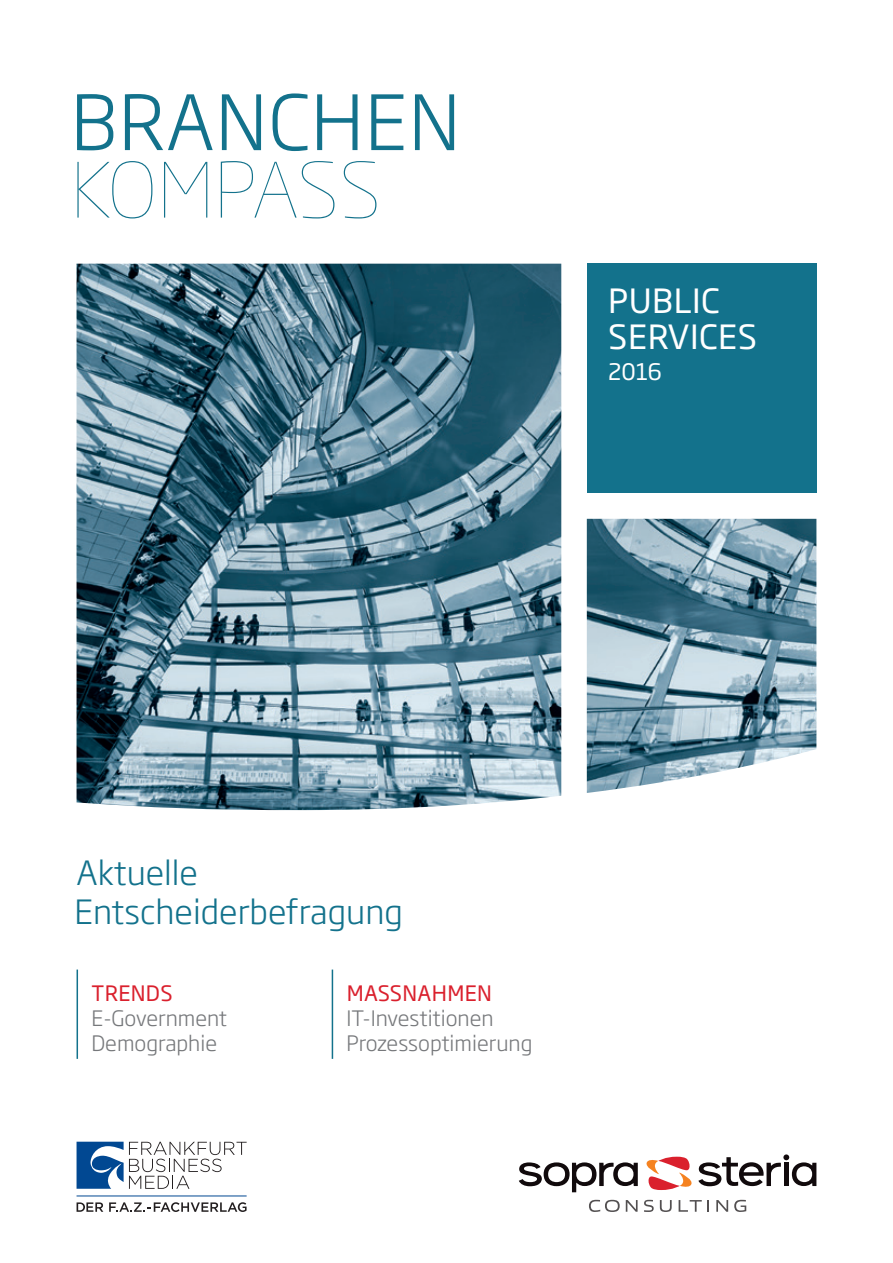
<style>
.page{position:relative;width:893px;height:1263px;background:#fff}
.page>*{position:absolute;margin:0;border:0;box-sizing:border-box;transform-origin:0 0}
.t1{font:300 75px "Soho Gothic Std";letter-spacing:.015em;color:#13728c}
.t2{font:100 75px "Soho Gothic Std";letter-spacing:.005em;color:#13728c}
.t3{font:300 33px "Soho Gothic Std";color:#13728c}
.Studientitel{font:33px/36px "Soho Gothic Std";letter-spacing:.015em;color:#fff}
.t4{font:22.5px "Soho Gothic Std";color:#fff}
.t5{font:300 21px "Soho Gothic Std";color:#76787b}
.t6{font:21px "Soho Gothic Std";letter-spacing:.015em;color:#da202d}
</style>
<div class="page">
<hr style="left:77px;top:969px;width:1px;height:90px;background:#13728c">
<svg style="left:589px;top:1200px;width:31px;height:12px"></svg>
<svg style="left:626px;top:1200px;width:12px;height:12px"></svg>
<svg style="left:644px;top:1200px;width:10px;height:12px"></svg>
<svg style="left:660px;top:1200px;width:12px;height:12px"></svg>
<svg style="left:679px;top:1200px;width:30px;height:12px"></svg>
<svg style="left:716px;top:1200px;width:12px;height:12px"></svg>
<svg style="left:734px;top:1200px;width:12px;height:12px"></svg>
<svg style="left:519px;top:1162px;width:119px;height:30px"></svg>
<svg style="left:646px;top:1154px;width:170px;height:36px"></svg>
<svg style="left:77px;top:1142px;width:170px;height:47px"></svg>
<svg style="left:77px;top:1202px;width:26px;height:10px"></svg>
<svg style="left:109px;top:1202px;width:138px;height:10px"></svg>
<hr style="left:77px;top:1195px;width:170px;height:1px;background:#014892">
<div style="left:587px;top:264px;width:229px;height:229px;background:#13728c"></div>
<hr style="left:332px;top:969px;width:1px;height:90px;background:#13728c">
<img style="left:77px;top:264px;width:484px;height:546px">
<img style="left:587px;top:519px;width:229px;height:274px">
<p class="t1" style="left:71px;top:75px;width:391px">BRANCHEN</p>
<p class="t2" style="left:71px;top:143px;width:311px">KOMPASS</p>
<p class="Studientitel" style="left:608px;top:283px;width:150px">PUBLIC<br>SERVICES</p>
<p class="t4" style="left:608px;top:358px;width:55px">2016</p>
<p class="t3" style="left:77px;top:852px;width:123px">Aktuelle</p>
<p class="t3" style="left:74px;top:891px;width:330px">Entscheiderbefragung</p>
<p class="t6" style="left:92px;top:980px;width:83px">TRENDS</p>
<p class="t5" style="left:91px;top:1005px;width:137px">E-Government</p>
<p class="t5" style="left:91px;top:1030px;width:127px">Demographie</p>
<p class="t6" style="left:347px;top:980px;width:147px">MASSNAHMEN</p>
<p class="t5" style="left:347px;top:1005px;width:149px">IT-Investitionen</p>
<p class="t5" style="left:347px;top:1030px;width:187px">Prozessoptimierung</p>
</div>
